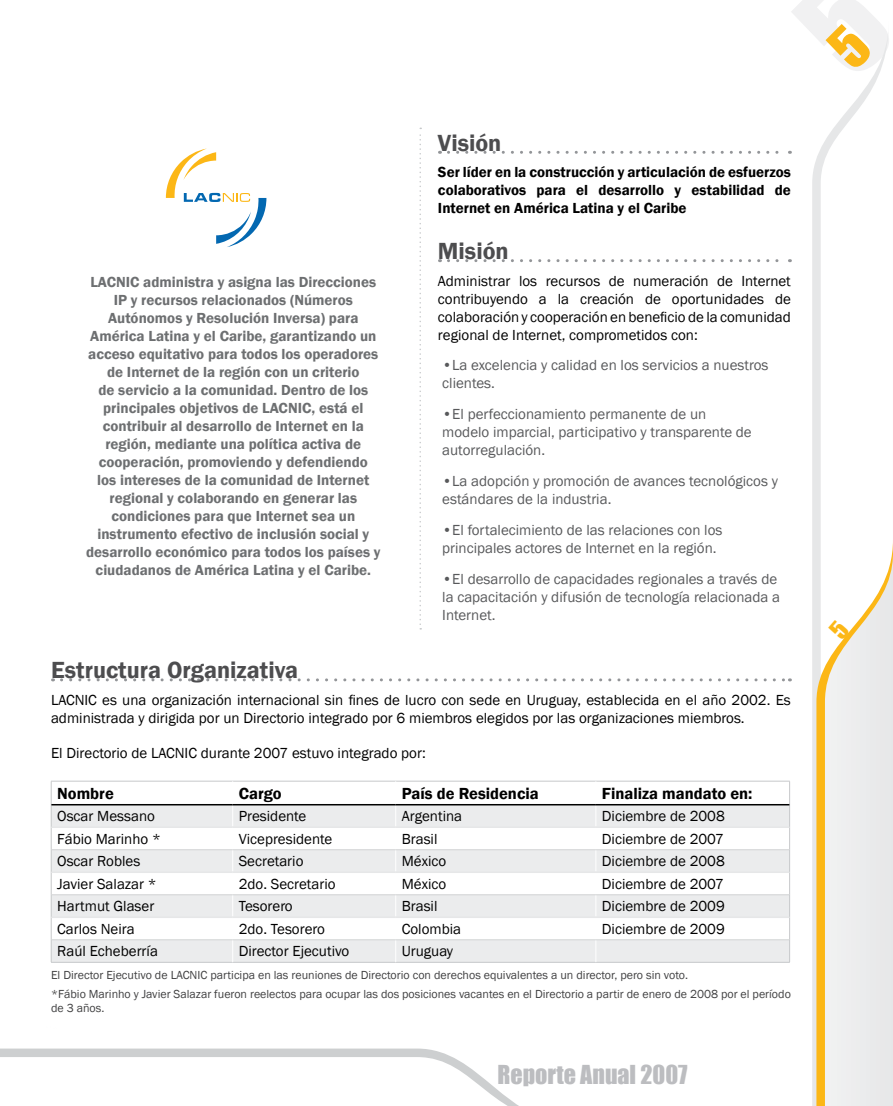
<style>
.page{position:relative;width:893px;height:1106px;background:#fff}
.page>*{position:absolute;margin:0;border:0;box-sizing:border-box;transform-origin:0 0}
.t1{font:600 24px "Franklin Gothic";color:#4d4d4f}
.t2{font:24px "Impact";color:#bcbdc0}
.t3{font:600 16.5px "Franklin Gothic";color:#000}
.t4{font:15px/18px "Franklin Gothic";color:#000}
.t5{font:600 15px/18px "Franklin Gothic";color:#6d6f71;text-align:center}
.t6{font:15px/18px "Franklin Gothic";color:#58595b}
.t7{font:600 15px/18px "Franklin Gothic";color:#000;text-align:justify}
.t8{font:12px/18.6px "Franklin Gothic";color:#414142}
</style>
<div class="page">
<hr style="left:812px;top:161px;width:4px;height:945px;background:#e6e7e8">
<svg style="left:0;top:1048px;width:519px;height:58px"></svg>
<svg style="left:816px;top:81px;width:77px;height:1025px"></svg>
<svg style="left:62px;top:678px;width:728px;height:3px"></svg>
<svg style="left:52px;top:805px;width:737px;height:157px;fill:#ebeced"></svg>
<hr style="left:51px;top:781px;width:182px;height:1px;background:#c6c8ca">
<hr style="left:233px;top:781px;width:163px;height:1px;background:#c6c8ca">
<hr style="left:396px;top:781px;width:200px;height:1px;background:#c6c8ca">
<hr style="left:596px;top:781px;width:194px;height:1px;background:#c6c8ca">
<svg style="left:51px;top:782px;width:1px;height:180px"></svg>
<svg style="left:789px;top:781px;width:1px;height:181px"></svg>
<hr style="left:51px;top:962px;width:182px;height:1px;background:#c6c8ca">
<hr style="left:233px;top:962px;width:163px;height:1px;background:#c6c8ca">
<hr style="left:396px;top:962px;width:200px;height:1px;background:#c6c8ca">
<hr style="left:596px;top:962px;width:194px;height:1px;background:#c6c8ca">
<svg style="left:232px;top:781px;width:1px;height:181px"></svg>
<svg style="left:395px;top:781px;width:1px;height:181px"></svg>
<svg style="left:595px;top:781px;width:1px;height:181px"></svg>
<hr style="left:51px;top:804px;width:182px;height:1px;background:#000">
<hr style="left:233px;top:804px;width:163px;height:1px;background:#000">
<hr style="left:396px;top:804px;width:200px;height:1px;background:#000">
<hr style="left:596px;top:804px;width:193px;height:1px;background:#000">
<hr style="left:51px;top:826px;width:182px;height:2px;background:#e6e7e8">
<hr style="left:233px;top:826px;width:163px;height:2px;background:#e6e7e8">
<hr style="left:396px;top:826px;width:200px;height:2px;background:#e6e7e8">
<hr style="left:596px;top:826px;width:193px;height:2px;background:#e6e7e8">
<hr style="left:51px;top:871px;width:182px;height:2px;background:#e6e7e8">
<hr style="left:233px;top:871px;width:163px;height:2px;background:#e6e7e8">
<hr style="left:396px;top:871px;width:200px;height:2px;background:#e6e7e8">
<hr style="left:596px;top:871px;width:193px;height:2px;background:#e6e7e8">
<hr style="left:51px;top:916px;width:182px;height:2px;background:#e6e7e8">
<hr style="left:233px;top:916px;width:163px;height:2px;background:#e6e7e8">
<hr style="left:396px;top:916px;width:200px;height:2px;background:#e6e7e8">
<hr style="left:596px;top:916px;width:193px;height:2px;background:#e6e7e8">
<hr style="left:51px;top:849px;width:182px;height:1px;background:#d1d3d4">
<hr style="left:233px;top:849px;width:163px;height:1px;background:#d1d3d4">
<hr style="left:396px;top:849px;width:200px;height:1px;background:#d1d3d4">
<hr style="left:596px;top:849px;width:193px;height:1px;background:#d1d3d4">
<hr style="left:51px;top:894px;width:182px;height:1px;background:#d1d3d4">
<hr style="left:233px;top:894px;width:163px;height:1px;background:#d1d3d4">
<hr style="left:396px;top:894px;width:200px;height:1px;background:#d1d3d4">
<hr style="left:596px;top:894px;width:193px;height:1px;background:#d1d3d4">
<hr style="left:51px;top:939px;width:182px;height:1px;background:#d1d3d4">
<hr style="left:233px;top:939px;width:163px;height:1px;background:#d1d3d4">
<hr style="left:396px;top:939px;width:200px;height:1px;background:#d1d3d4">
<hr style="left:596px;top:939px;width:193px;height:1px;background:#d1d3d4">
<svg style="left:166px;top:148px;width:100px;height:99px"></svg>
<svg style="left:448px;top:151px;width:342px;height:3px"></svg>
<svg style="left:448px;top:259px;width:342px;height:3px"></svg>
<svg style="left:419px;top:128px;width:2px;height:501px"></svg>
<svg style="left:825px;top:553px;width:68px;height:553px"></svg>
<svg style="left:870px;top:37px;width:18px;height:44px"></svg>
<p class="t5" style="left:86px;top:273px;width:296px">LACNIC administra y asigna las Direcciones IP y recursos relacionados (Números Autónomos y Resolución Inversa) para América Latina y el Caribe, garantizando un acceso equitativo para todos los operadores de Internet de la región con un criterio<br>de servicio a la comunidad. Dentro de los principales objetivos de LACNIC, está el contribuir al desarrollo de Internet en la región, mediante una política activa de cooperación, promoviendo y defendiendo<br>los intereses de la comunidad de Internet regional y colaborando en generar las condiciones para que Internet sea un instrumento efectivo de inclusión social y desarrollo económico para todos los países y ciudadanos de América Latina y el Caribe.</p>
<h1 class="t1" style="left:438px;top:128px;width:65px">Visión</h1>
<p class="t7" style="left:438px;top:163px;width:354px">Ser líder en la construcción y articulación de esfuerzos colaborativos para el desarrollo y estabilidad de Internet en América Latina y el Caribe</p>
<h1 class="t1" style="left:438px;top:236px;width:72px">Misión</h1>
<p class="t4" style="left:438px;top:272px;width:354px;text-align:justify">Administrar los recursos de numeración de Internet contribuyendo a la creación de oportunidades de colaboración y cooperación en beneficio de la comunidad regional de Internet, comprometidos con:</p>
<p class="t6" style="left:442px;top:357px;width:328px">•La excelencia y calidad en los servicios a nuestros clientes.</p>
<p class="t6" style="left:442px;top:405px;width:311px">•El perfeccionamiento permanente de un modelo imparcial, participativo y transparente de autorregulación.</p>
<p class="t6" style="left:442px;top:472px;width:337px">•La adopción y promoción de avances tecnológicos y estándares de la industria.</p>
<p class="t6" style="left:442px;top:521px;width:282px">•El fortalecimiento de las relaciones con los principales actores de Internet en la región.</p>
<p class="t6" style="left:442px;top:570px;width:339px">•El desarrollo de capacidades regionales a través de la capacitación y difusión de tecnología relacionada a<br>Internet.</p>
<h1 class="t1" style="left:51px;top:655px;width:249px">Estructura Organizativa</h1>
<p class="t4" style="left:51px;top:691px;width:741px">LACNIC es una organización internacional sin fines de lucro con sede en Uruguay, establecida en el año 2002. Es administrada y dirigida por un Directorio integrado por 6 miembros elegidos por las organizaciones miembros.</p>
<p class="t4" style="left:51px;top:744px;width:376px">El Directorio de LACNIC durante 2007 estuvo integrado por:</p>
<p class="t3" style="left:57px;top:783px;width:58px">Nombre</p>
<p class="t3" style="left:239px;top:783px;width:44px">Cargo</p>
<p class="t3" style="left:402px;top:783px;width:139px">País de Residencia</p>
<p class="t3" style="left:602px;top:783px;width:152px">Finaliza mandato en:</p>
<p class="t4" style="left:57px;top:807px;width:99px">Oscar Messano</p>
<p class="t4" style="left:239px;top:807px;width:69px">Presidente</p>
<p class="t4" style="left:402px;top:807px;width:62px">Argentina</p>
<p class="t4" style="left:602px;top:807px;width:124px">Diciembre de 2008</p>
<p class="t4" style="left:57px;top:830px;width:105px">Fábio Marinho *</p>
<p class="t4" style="left:239px;top:830px;width:95px">Vicepresidente</p>
<p class="t4" style="left:402px;top:830px;width:37px">Brasil</p>
<p class="t4" style="left:602px;top:830px;width:124px">Diciembre de 2007</p>
<p class="t4" style="left:57px;top:852px;width:85px">Oscar Robles</p>
<p class="t4" style="left:239px;top:852px;width:66px">Secretario</p>
<p class="t4" style="left:402px;top:852px;width:46px">México</p>
<p class="t4" style="left:602px;top:852px;width:124px">Diciembre de 2008</p>
<p class="t4" style="left:57px;top:875px;width:101px">Javier Salazar *</p>
<p class="t4" style="left:239px;top:875px;width:98px">2do. Secretario</p>
<p class="t4" style="left:402px;top:875px;width:46px">México</p>
<p class="t4" style="left:602px;top:875px;width:124px">Diciembre de 2007</p>
<p class="t4" style="left:57px;top:897px;width:99px">Hartmut Glaser</p>
<p class="t4" style="left:239px;top:897px;width:56px">Tesorero</p>
<p class="t4" style="left:402px;top:897px;width:37px">Brasil</p>
<p class="t4" style="left:602px;top:897px;width:124px">Diciembre de 2009</p>
<p class="t4" style="left:57px;top:920px;width:79px">Carlos Neira</p>
<p class="t4" style="left:239px;top:920px;width:88px">2do. Tesorero</p>
<p class="t4" style="left:402px;top:920px;width:61px">Colombia</p>
<p class="t4" style="left:602px;top:920px;width:124px">Diciembre de 2009</p>
<p class="t4" style="left:57px;top:942px;width:102px">Raúl Echeberría</p>
<p class="t4" style="left:239px;top:942px;width:112px">Director Ejecutivo</p>
<p class="t4" style="left:402px;top:942px;width:53px">Uruguay</p>
<p class="t8" style="left:51px;top:966px;width:741px">El Director Ejecutivo de LACNIC participa en las reuniones de Directorio con derechos equivalentes a un director, pero sin voto.<br>*Fábio Marinho y Javier Salazar fueron reelectos para ocupar las dos posiciones vacantes en el Directorio a partir de enero de 2008 por el período</p>
<p class="t8" style="left:51px;top:999px;width:55px">de 3 años.</p>
<h1 class="t2" style="left:497px;top:1056px;width:192px">Reporte Anual 2007</h1>
</div>
